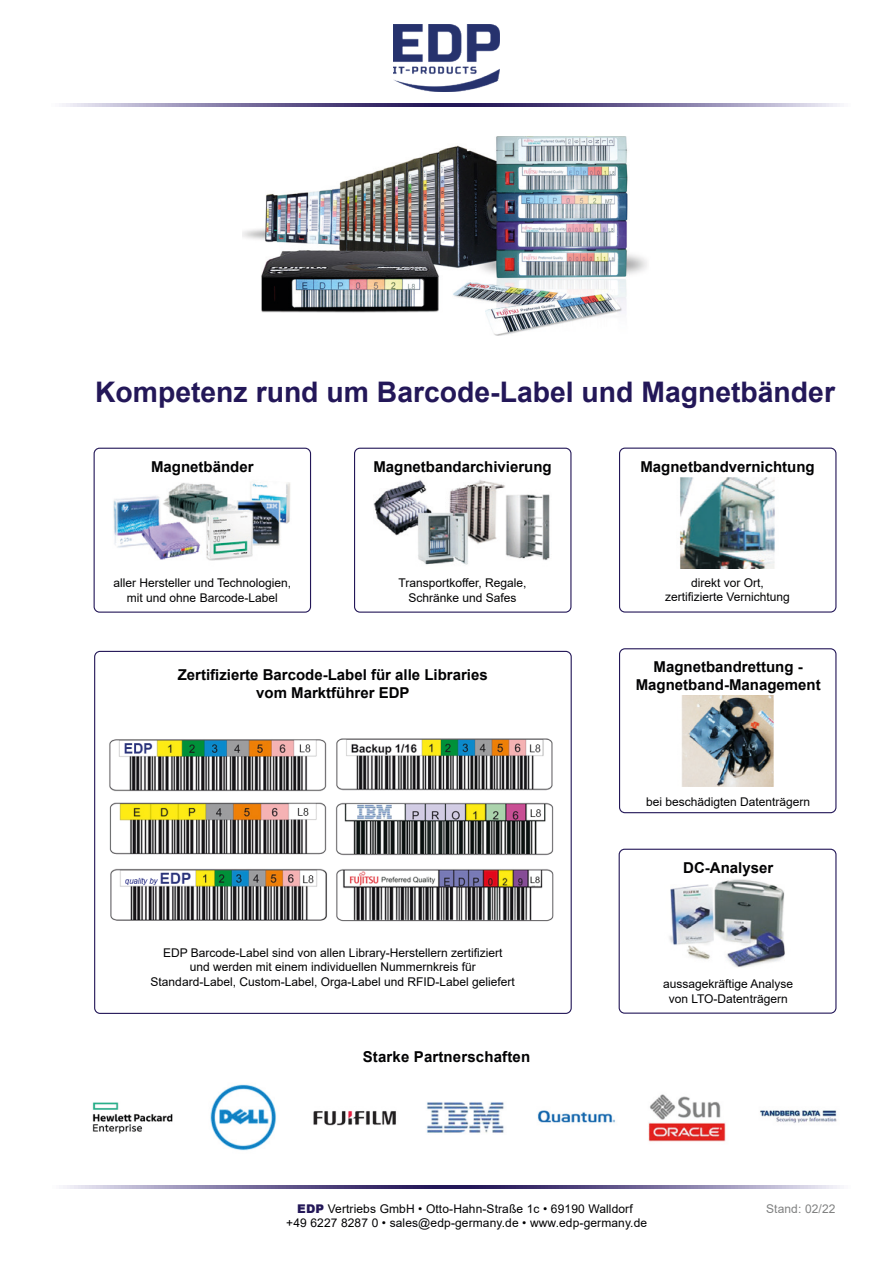
<style>
.page{position:relative;width:893px;height:1263px;background:#fff}
.page>*{position:absolute;margin:0;border:0;box-sizing:border-box;transform-origin:0 0}
.Arial_14_pt_bold_cen{font:700 28.35px "Arial";color:#231758}
.Arial_10_pt_bold_cen{font:700 15px "Arial";color:#020203}
.Arial_14_pt_bold_cen-2{font:700 15px "Arial";letter-spacing:.01em;color:#020203}
.Arial_8_pt_center_sc{font:12px/14.4px "Arial";color:#020203;text-align:center}
.t1{font:12px "Arial";letter-spacing:.01em;color:#808181}
.s1{font-weight:900;color:#231758}
</style>
<div class="page">
<svg style="left:63px;top:1185px;width:777px;height:3px;background:#79709d"></svg>
<svg style="left:62px;top:104px;width:778px;height:2px;background:#79709d"></svg>
<img style="left:210px;top:1084px;width:66px;height:67px">
<img style="left:313px;top:1110px;width:83px;height:16px">
<img style="left:92px;top:1102px;width:81px;height:32px">
<img style="left:427px;top:1102px;width:77px;height:31px">
<img style="left:537px;top:1110px;width:78px;height:13px">
<img style="left:648px;top:1094px;width:78px;height:48px">
<img style="left:760px;top:1110px;width:77px;height:13px">
<img style="left:669px;top:879px;width:116px;height:89px">
<div style="left:619px;top:849px;width:217px;height:165px;border:1px solid #231758;border-radius:5px"></div>
<svg style="left:619px;top:648px;width:218px;height:166px"></svg>
<img style="left:109px;top:739px;width:445px;height:182px">
<img style="left:680px;top:477px;width:95px;height:91px">
<div style="left:619px;top:448px;width:217px;height:165px;border:1px solid #231758;border-radius:5px"></div>
<img style="left:373px;top:480px;width:177px;height:85px">
<div style="left:354px;top:448px;width:217px;height:165px;border:1px solid #231758;border-radius:5px"></div>
<img style="left:113px;top:482px;width:177px;height:79px">
<div style="left:94px;top:448px;width:217px;height:165px;border:1px solid #231758;border-radius:5px"></div>
<img style="left:243px;top:136px;width:404px;height:200px">
<img style="left:394px;top:25px;width:105px;height:66px">
<p class="Arial_14_pt_bold_cen" style="left:95px;top:372px;width:741px">Kompetenz rund um Barcode-Label und Magnetbänder</p>
<p class="Arial_10_pt_bold_cen" style="left:151px;top:456px;width:104px">Magnetbänder</p>
<p class="Arial_8_pt_center_sc" style="left:113px;top:576px;width:179px">aller Hersteller und Technologien,</p>
<p class="Arial_8_pt_center_sc" style="left:127px;top:590px;width:152px">mit und ohne Barcode-Label</p>
<p class="Arial_10_pt_bold_cen" style="left:373px;top:456px;width:180px">Magnetbandarchivierung</p>
<p class="Arial_8_pt_center_sc" style="left:398px;top:576px;width:130px">Transportkoffer, Regale,</p>
<p class="Arial_8_pt_center_sc" style="left:408px;top:590px;width:110px">Schränke und Safes</p>
<p class="Arial_10_pt_bold_cen" style="left:178px;top:664px;width:312px">Zertifizierte Barcode-Label für alle Libraries</p>
<p class="Arial_10_pt_bold_cen" style="left:256px;top:682px;width:155px">vom Marktführer EDP</p>
<p class="Arial_8_pt_center_sc" style="left:163px;top:945px;width:341px">EDP Barcode-Label sind von allen Library-Herstellern zertifiziert</p>
<p class="Arial_8_pt_center_sc" style="left:190px;top:960px;width:288px">und werden mit einem individuellen Nummernkreis für</p>
<p class="Arial_8_pt_center_sc" style="left:151px;top:974px;width:366px">Standard-Label, Custom-Label, Orga-Label und RFID-Label geliefert</p>
<p class="Arial_14_pt_bold_cen-2" style="left:363px;top:1046px;width:169px">Starke Partnerschaften</p>
<p class="Arial_10_pt_bold_cen" style="left:640px;top:456px;width:176px">Magnetbandvernichtung</p>
<p class="Arial_8_pt_center_sc" style="left:691px;top:575px;width:74px">direkt vor Ort,</p>
<p class="Arial_8_pt_center_sc" style="left:665px;top:590px;width:126px">zertifizierte Vernichtung</p>
<p class="Arial_10_pt_bold_cen" style="left:654px;top:657px;width:151px">Magnetbandrettung -</p>
<p class="Arial_10_pt_bold_cen" style="left:636px;top:675px;width:187px">Magnetband-Management</p>
<p class="Arial_8_pt_center_sc" style="left:646px;top:794px;width:166px">bei beschädigten Datenträgern</p>
<p class="Arial_10_pt_bold_cen" style="left:683px;top:857px;width:92px">DC-Analyser</p>
<p class="Arial_8_pt_center_sc" style="left:663px;top:977px;width:132px">aussagekräftige Analyse</p>
<p class="Arial_8_pt_center_sc" style="left:669px;top:991px;width:120px">von LTO-Datenträgern</p>
<p class="Arial_8_pt_center_sc" style="left:286px;top:1201px;width:362px"><span class="s1">EDP</span> Vertriebs GmbH • Otto-Hahn-Straße 1c • 69190 Walldorf<br>+49 6227 8287 0 • sales@edp-germany.de • www.edp-germany.de</p>
<p class="t1" style="left:766px;top:1200px;width:71px">Stand: 02/22</p>
</div>
